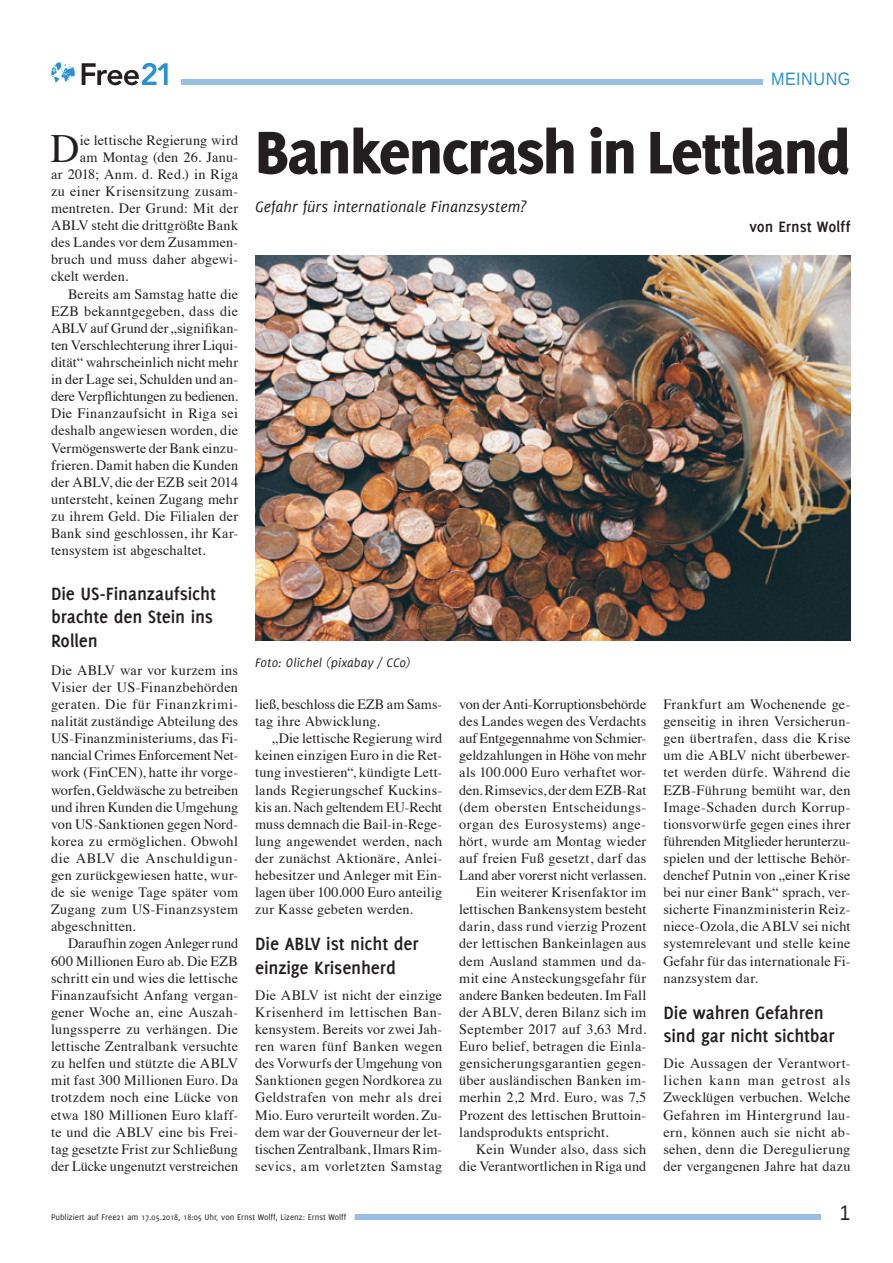
<style>
.page{position:relative;width:893px;height:1263px;background:#fff}
.page>*{position:absolute;margin:0;border:0;box-sizing:border-box;transform-origin:0 0}
.t1{font:800 66px "Delicious";letter-spacing:-.02em;color:#231f20}
.t2{font:40.05px "Times";color:#231f20}
.t3{font:21px "Liberation Sans";color:#231f20;scale:.9 1}
.Zwischenüberschrift{font:700 19.5px/23.4px "Delicious";letter-spacing:-.005em;color:#231f20}
.t4{font:18px "Liberation Sans";letter-spacing:.03em;color:#2a92d0;scale:.9 1}
.Subheadline{font:italic 16.5px "Delicious";color:#231f20}
.Subheadline__Autor{font:700 16.5px "Delicious";color:#231f20}
.t5{font:14.25px/17.1px "Times";letter-spacing:.015em;color:#231f20;text-align:justify}
.Bildunterschrift{font:italic 13.5px "Delicious";letter-spacing:.01em;color:#231f20}
.t6{font:9px "Delicious";color:#231f20}
</style>
<div class="page">
<div style="left:181px;top:79px;width:669px;height:6px;background:#9abfe5"></div>
<div style="left:55px;top:1214px;width:766px;height:6px;background:#9abfe5"></div>
<div style="left:43px;top:1211px;width:312px;height:12px;background:#fff"></div>
<div style="left:763px;top:74px;width:96px;height:15px;background:#fff"></div>
<svg style="left:82px;top:63px;width:86px;height:22px"></svg>
<svg style="left:51px;top:62px;width:24px;height:20px"></svg>
<img style="left:255px;top:255px;width:595px;height:386px">
<p class="t2" style="left:50px;top:111px;width:30px">D</p>
<p class="t5" style="left:80px;top:130px;width:160px">ie lettische Regierung wird</p>
<p class="t5" style="left:80px;top:147px;width:160px">am Montag (den 26. Janu-</p>
<p class="t5" style="left:51px;top:164px;width:189px">ar 2018; Anm. d. Red.) in Riga</p>
<p class="t5" style="left:51px;top:181px;width:189px">zu einer Krisensitzung zusam-</p>
<p class="t5" style="left:51px;top:199px;width:189px">mentreten. Der Grund: Mit der</p>
<p class="t5" style="left:51px;top:216px;width:189px">ABLV steht die drittgrößte Bank</p>
<p class="t5" style="left:51px;top:233px;width:189px">des Landes vor dem Zusammen-</p>
<p class="t5" style="left:51px;top:250px;width:189px">bruch und muss daher abgewi-</p>
<p class="t5" style="left:51px;top:267px;width:79px">ckelt werden.</p>
<p class="t5" style="left:51px;top:284px;width:189px;text-indent:17px">Bereits am Samstag hatte die EZB bekanntgegeben, dass die ABLV auf Grund der „signifikan&shy;ten Verschlechterung ihrer Liqui&shy;dität“ wahrscheinlich nicht mehr in der Lage sei, Schulden und an&shy;dere Verpflichtungen zu bedienen.<br>Die Finanzaufsicht in Riga sei deshalb angewiesen worden, die Vermögenswerte der Bank einzu&shy;frieren. Damit haben die Kunden der ABLV, die der EZB seit 2014 untersteht, keinen Zugang mehr zu ihrem Geld. Die Filialen der Bank sind geschlossen, ihr Kar&shy;tensystem ist abgeschaltet.</p>
<p class="Zwischenüberschrift" style="left:51px;top:581px;width:166px">Die US-Finanzaufsicht brachte den Stein ins<br>Rollen</p>
<p class="t5" style="left:51px;top:660px;width:189px">Die ABLV war vor kurzem ins Visier der US-Finanzbehörden geraten. Die für Finanzkrimi&shy;nalität zuständige Abteilung des US-Finanzministeriums, das Fi&shy;nancial Crimes Enforcement Net&shy;work (FinCEN), hatte ihr vorge&shy;worfen, Geldwäsche zu betreiben und ihren Kunden die Umgehung von US-Sanktionen gegen Nord&shy;korea zu ermöglichen. Obwohl die ABLV die Anschuldigun&shy;gen zurückgewiesen hatte, wur&shy;de sie wenige Tage später vom Zugang zum US-Finanzsystem abgeschnitten.</p>
<p class="t5" style="left:51px;top:934px;width:189px;text-indent:17px">Daraufhin zogen Anleger rund 600 Millionen Euro ab. Die EZB schritt ein und wies die lettische Finanzaufsicht Anfang vergan&shy;gener Woche an, eine Auszah&shy;lungssperre zu verhängen. Die lettische Zentralbank versuchte zu helfen und stützte die ABLV mit fast 300 Millionen Euro. Da trotzdem noch eine Lücke von etwa 180 Millionen Euro klaff&shy;te und die ABLV eine bis Frei&shy;tag gesetzte Frist zur Schließung der Lücke ungenutzt verstreichen</p>
<p class="t4" style="left:771px;top:69px;width:90px">MEINUNG</p>
<p class="t1" style="left:255px;top:114px;width:597px">Bankencrash in Lettland</p>
<p class="Subheadline" style="left:255px;top:198px;width:273px">Gefahr fürs internationale Finanzsystem?</p>
<p class="Subheadline__Autor" style="left:749px;top:217px;width:103px">von Ernst Wolff</p>
<p class="Bildunterschrift" style="left:255px;top:655px;width:156px">Foto: Olichel (pixabay / CC0)</p>
<p class="t5" style="left:255px;top:694px;width:189px">ließ, beschloss die EZB am Sams&shy;tag ihre Abwicklung.</p>
<p class="t5" style="left:255px;top:729px;width:189px;text-indent:17px">„Die lettische Regierung wird keinen einzigen Euro in die Ret&shy;tung investieren“, kündigte Lett&shy;lands Regierungschef Kuckins&shy;kis an. Nach geltendem EU-Recht muss demnach die Bail-in-Rege&shy;lung angewendet werden, nach der zunächst Aktionäre, Anlei&shy;hebesitzer und Anleger mit Ein&shy;lagen über 100.000 Euro anteilig zur Kasse gebeten werden.</p>
<p class="Zwischenüberschrift" style="left:255px;top:932px;width:165px">Die ABLV ist nicht der einzige Krisenherd</p>
<p class="t5" style="left:255px;top:985px;width:189px">Die ABLV ist nicht der einzige Krisenherd im lettischen Ban&shy;kensystem. Bereits vor zwei Jah&shy;ren waren fünf Banken wegen des Vorwurfs der Umgehung von Sanktionen gegen Nordkorea zu Geldstrafen von mehr als drei Mio. Euro verurteilt worden. Zu&shy;dem war der Gouverneur der let&shy;tischen Zentralbank, Ilmars Rim&shy;sevics, am vorletzten Samstag</p>
<p class="t5" style="left:459px;top:694px;width:189px">von der Anti-Korruptionsbehörde des Landes wegen des Verdachts auf Entgegennahme von Schmier&shy;geldzahlungen in Höhe von mehr als 100.000 Euro verhaftet wor&shy;den. Rimsevics, der dem EZB-Rat (dem obersten Entscheidungs&shy;organ des Eurosystems) ange&shy;hört, wurde am Montag wieder auf freien Fuß gesetzt, darf das Land aber vorerst nicht verlassen.</p>
<p class="t5" style="left:459px;top:883px;width:189px;text-indent:17px">Ein weiterer Krisenfaktor im lettischen Bankensystem besteht darin, dass rund vierzig Prozent der lettischen Bankeinlagen aus dem Ausland stammen und da&shy;mit eine Ansteckungsgefahr für andere Banken bedeuten. Im Fall der ABLV, deren Bilanz sich im September 2017 auf 3,63 Mrd.<br>Euro belief, betragen die Einla&shy;gensicherungsgarantien gegen&shy;über ausländischen Banken im&shy;merhin 2,2 Mrd. Euro, was 7,5<br>Prozent des lettischen Bruttoin&shy;landsprodukts entspricht.</p>
<p class="t5" style="left:459px;top:1139px;width:189px;text-align:right">Kein Wunder also, dass sich die Verantwortlichen in Riga und</p>
<p class="t5" style="left:663px;top:694px;width:189px">Frankfurt am Wochenende ge&shy;genseitig in ihren Versicherun&shy;gen übertrafen, dass die Krise um die ABLV nicht überbewer&shy;tet werden dürfe. Während die EZB-Führung bemüht war, den Image-Schaden durch Korrup&shy;tionsvorwürfe gegen eines ihrer führenden Mitglieder herunterzu&shy;spielen und der lettische Behör&shy;denchef Putnin von „einer Krise bei nur einer Bank“ sprach, ver&shy;sicherte Finanzministerin Reiz&shy;niece-Ozola, die ABLV sei nicht systemrelevant und stelle keine Gefahr für das internationale Fi&shy;nanzsystem dar.</p>
<p class="Zwischenüberschrift" style="left:663px;top:1000px;width:173px">Die wahren Gefahren sind gar nicht sichtbar</p>
<p class="t5" style="left:663px;top:1054px;width:189px">Die Aussagen der Verantwort&shy;lichen kann man getrost als Zwecklügen verbuchen. Welche Gefahren im Hintergrund lau&shy;ern, können auch sie nicht ab&shy;sehen, denn die Deregulierung der vergangenen Jahre hat dazu</p>
<p class="t6" style="left:51px;top:1211px;width:297px">Publiziert auf Free21 am 17.05.2018, 18:05 Uhr, von Ernst Wolff, Lizenz: Ernst Wolff</p>
<h3 class="t3" style="left:840px;top:1201px;width:13px">1</h3>
</div>
